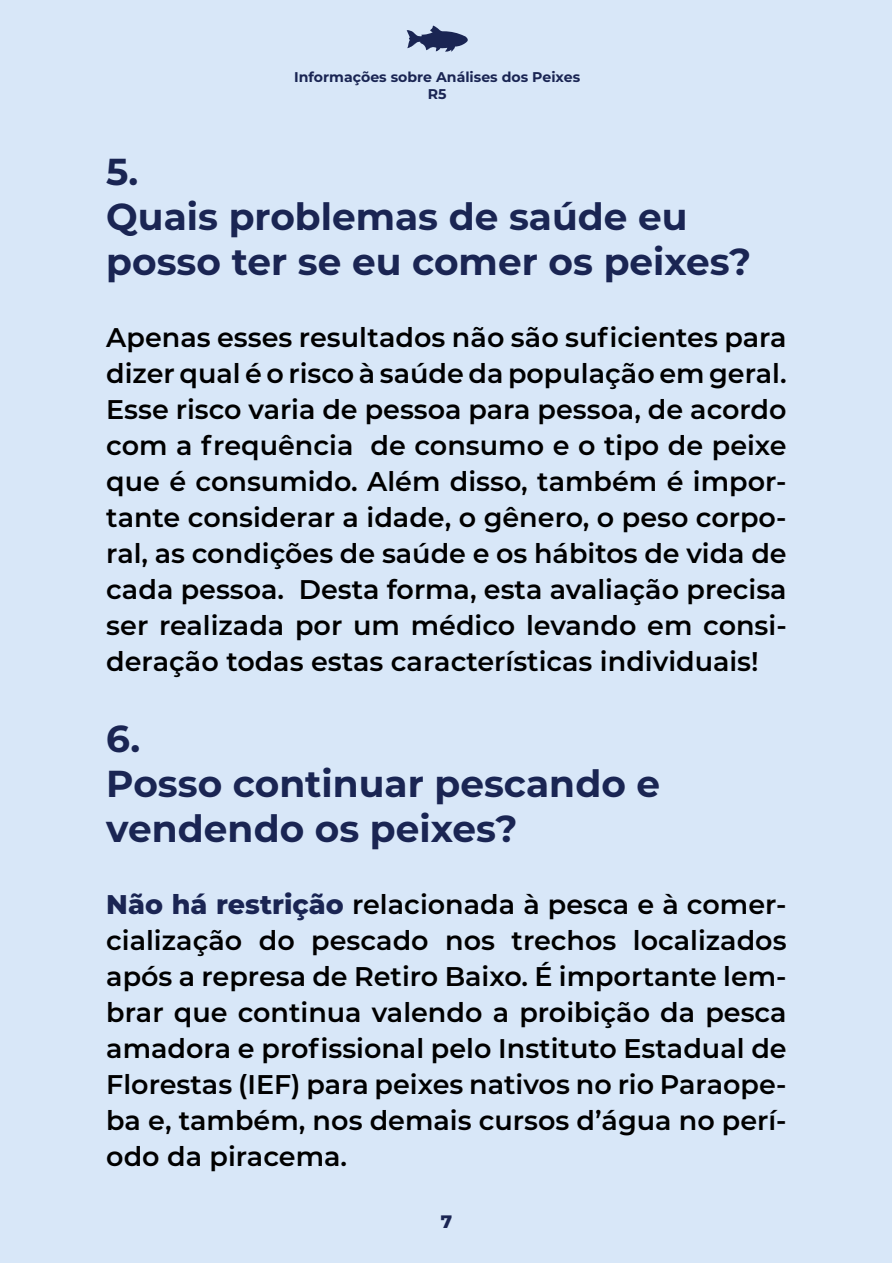
<style>
.page{position:relative;width:893px;height:1263px;background:#fff}
.page>*{position:absolute;margin:0;border:0;box-sizing:border-box;transform-origin:0 0}
.t1{font:700 37.5px/45px "Montserrat";color:#1a2553}
.t2{font:600 27px/36px "Montserrat";color:#000;text-align:justify}
.t3{font:800 18px "Montserrat";color:#1a2553}
.t4{font:700 14.1px/17px "Montserrat";color:#1a2553;text-align:center}
.s1{font-weight:800;color:#1a2553}
</style>
<div class="page">
<div style="left:0;top:0;width:892px;height:1263px;background:#d8e7f8"></div>
<svg style="left:407px;top:26px;width:61px;height:26px"></svg>
<p class="t4" style="left:294px;top:68px;width:287px">Informações sobre Análises dos Peixes<br>R5</p>
<h1 class="t1" style="left:106px;top:147px;width:646px">5.<br>Quais problemas de saúde eu posso ter se eu comer os peixes?</h1>
<p class="t2" style="left:106px;top:318px;width:682px">Apenas esses resultados não são suficientes para dizer qual é o risco à saúde da população em geral.<br>Esse risco varia de pessoa para pessoa, de acordo com a frequência de consumo e o tipo de peixe que é consumido. Além disso, também é impor&shy;tante considerar a idade, o gênero, o peso corpo&shy;ral, as condições de saúde e os hábitos de vida de cada pessoa. Desta forma, esta avaliação precisa ser realizada por um médico levando em consi&shy;deração todas estas características individuais!</p>
<h1 class="t1" style="left:106px;top:714px;width:555px">6.<br>Posso continuar pescando e vendendo os peixes?</h1>
<p class="t2" style="left:106px;top:885px;width:682px"><span class="s1">Não há restrição</span> relacionada à pesca e à comer&shy;cialização do pescado nos trechos localizados após a represa de Retiro Baixo. É importante lem&shy;brar que continua valendo a proibição da pesca amadora e profissional pelo Instituto Estadual de Florestas (IEF) para peixes nativos no rio Paraope&shy;ba e, também, nos demais cursos d’água no perí&shy;odo da piracema.</p>
<p class="t3" style="left:441px;top:1208px;width:13px">7</p>
</div>
